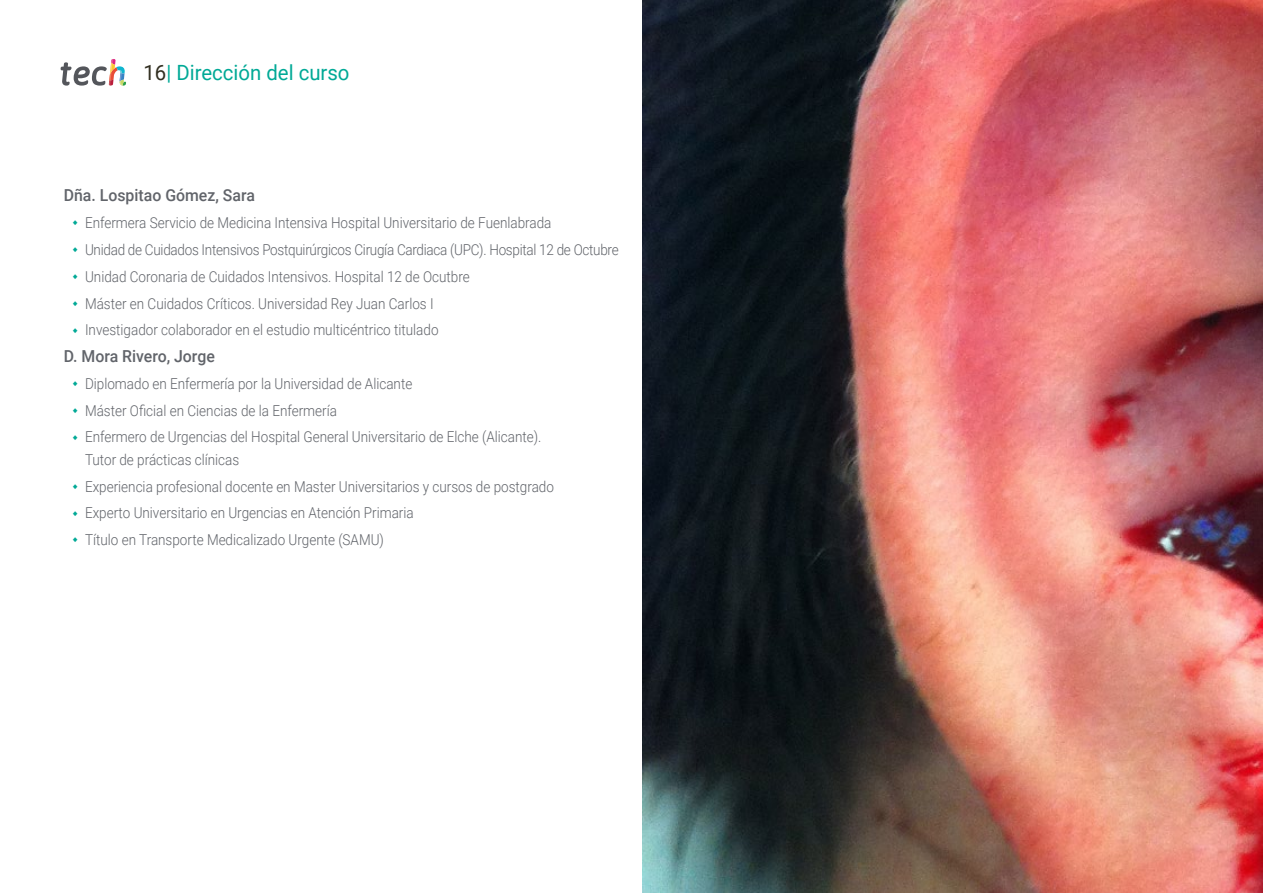
<style>
.page{position:relative;width:1263px;height:893px;background:#fff}
.page>*{position:absolute;margin:0;border:0;box-sizing:border-box;transform-origin:0 0}
.t1{font:21px "Roboto";color:#00a996}
.t2{font:500 16.5px "Roboto";color:#61646a;scale:.96 1}
.t3{font:300 15px/26.7px "Roboto";color:#61646a;scale:.9 1}
.s1{color:#312e20}
</style>
<div class="page">
<svg style="left:61px;top:59px;width:65px;height:27px"></svg>
<img style="left:642px;top:0;width:621px;height:893px">
<h1 class="t1" style="left:144px;top:57px;width:208px"><span class="s1">16</span>| Dirección del curso</h1>
<p class="t2" style="left:64px;top:184px;width:201px">Dña. Lospitao Gómez, Sara</p>
<p class="t3" style="left:85px;top:209px;width:594px">Enfermera Servicio de Medicina Intensiva Hospital Universitario de Fuenlabrada<br>Unidad de Cuidados Intensivos Postquirúrgicos Cirugía Cardiaca (UPC). Hospital 12 de Octubre Unidad Coronaria de Cuidados Intensivos. Hospital 12 de Ocutbre<br>Máster en Cuidados Críticos. Universidad Rey Juan Carlos I<br>Investigador colaborador en el estudio multicéntrico titulado</p>
<p class="t2" style="left:64px;top:345px;width:159px">D. Mora Rivero, Jorge</p>
<p class="t3" style="left:85px;top:369px;width:509px">Diplomado en Enfermería por la Universidad de Alicante<br>Máster Oficial en Ciencias de la Enfermería<br>Enfermero de Urgencias del Hospital General Universitario de Elche (Alicante).</p>
<p class="t3" style="left:85px;top:445px;width:523px">Tutor de prácticas clínicas<br>Experiencia profesional docente en Master Universitarios y cursos de postgrado Experto Universitario en Urgencias en Atención Primaria<br>Título en Transporte Medicalizado Urgente (SAMU)</p>
</div>
